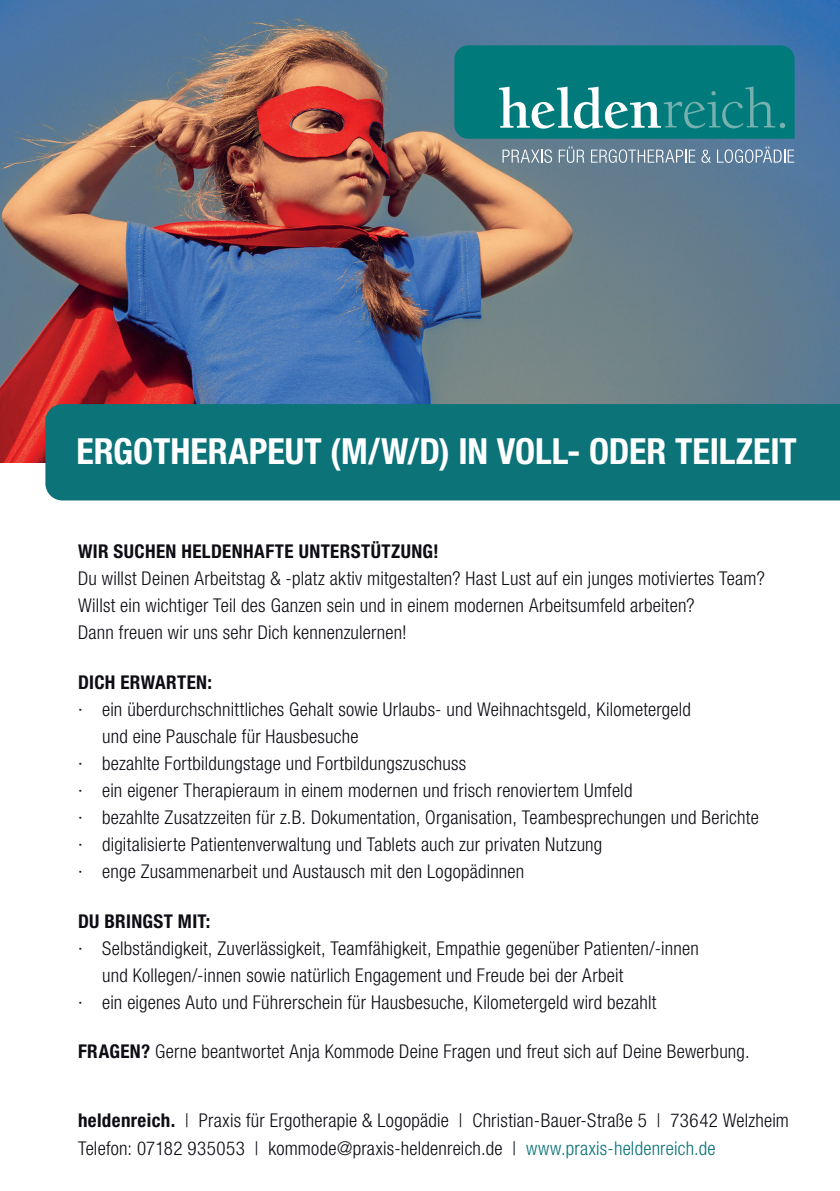
<style>
.page{position:relative;width:840px;height:1191px;background:#fff}
.page>*{position:absolute;margin:0;border:0;box-sizing:border-box;transform-origin:0 0}
.t1{font:700 condensed 36px "Helvetica Neue LT Std";letter-spacing:-.005em;color:#fff}
.t2{font:300 condensed 19px/27px "Helvetica Neue LT Std";letter-spacing:.01em;color:#0e0c14}
.t3{font:700 condensed 19px "Helvetica Neue LT Std";letter-spacing:.02em;color:#0e0c14}
.s1{font-weight:700}
.s2{color:#0c7378}
</style>
<div class="page">
<img style="left:0;top:0;width:839px;height:462px">
<div style="left:45px;top:404px;width:794px;height:96px;background:#0c7378"></div>
<svg style="left:502px;top:149px;width:49px;height:14px"></svg>
<svg style="left:558px;top:146px;width:26px;height:17px"></svg>
<svg style="left:590px;top:149px;width:105px;height:14px"></svg>
<svg style="left:701px;top:150px;width:9px;height:13px"></svg>
<svg style="left:716px;top:146px;width:77px;height:17px"></svg>
<svg style="left:454px;top:45px;width:340px;height:94px;background:#158485"></svg>
<h1 class="t1" style="left:77px;top:429px;width:721px">ERGOTHERAPEUT (M/W/D) IN VOLL- ODER TEILZEIT</h1>
<p class="t3" style="left:78px;top:540px;width:362px">WIR SUCHEN HELDENHAFTE UNTERSTÜTZUNG!</p>
<p class="t2" style="left:78px;top:564px;width:688px">Du willst Deinen Arbeitstag &amp; -platz aktiv mitgestalten? Hast Lust auf ein junges motiviertes Team?<br>Willst ein wichtiger Teil des Ganzen sein und in einem modernen Arbeitsumfeld arbeiten?<br>Dann freuen wir uns sehr Dich kennenzulernen!</p>
<p class="t3" style="left:78px;top:670px;width:135px">DICH ERWARTEN:</p>
<p class="t2" style="left:78px;top:695px;width:614px">· ein überdurchschnittliches Gehalt sowie Urlaubs- und Weihnachtsgeld, Kilometergeld</p>
<p class="t2" style="left:102px;top:722px;width:258px">und eine Pauschale für Hausbesuche</p>
<p class="t2" style="left:78px;top:749px;width:389px">· bezahlte Fortbildungstage und Fortbildungszuschuss</p>
<p class="t2" style="left:78px;top:776px;width:555px">· ein eigener Therapieraum in einem modernen und frisch renoviertem Umfeld</p>
<p class="t2" style="left:78px;top:803px;width:681px">· bezahlte Zusatzzeiten für z.B. Dokumentation, Organisation, Teambesprechungen und Berichte</p>
<p class="t2" style="left:78px;top:830px;width:525px">· digitalisierte Patientenverwaltung und Tablets auch zur privaten Nutzung</p>
<p class="t2" style="left:78px;top:857px;width:447px">· enge Zusammenarbeit und Austausch mit den Logopädinnen</p>
<p class="t3" style="left:78px;top:909px;width:134px">DU BRINGST MIT:</p>
<p class="t2" style="left:78px;top:934px;width:622px">· Selbständigkeit, Zuverlässigkeit, Teamfähigkeit, Empathie gegenüber Patienten/-innen</p>
<p class="t2" style="left:102px;top:961px;width:522px">und Kollegen/-innen sowie natürlich Engagement und Freude bei der Arbeit</p>
<p class="t2" style="left:78px;top:988px;width:579px">· ein eigenes Auto und Führerschein für Hausbesuche, Kilometergeld wird bezahlt</p>
<p class="t2" style="left:78px;top:1037px;width:672px"><span class="s1">FRAGEN?</span> Gerne beantwortet Anja Kommode Deine Fragen und freut sich auf Deine Bewerbung.</p>
<p class="t2" style="left:78px;top:1105px;width:712px;line-height:28px"><span class="s1">heldenreich.</span> | Praxis für Ergotherapie &amp; Logopädie | Christian-Bauer-Straße 5 | 73642 Welzheim<br>Telefon: 07182 935053 | kommode@praxis-heldenreich.de | <span class="s2">www.praxis-heldenreich.de</span></p>
</div>
